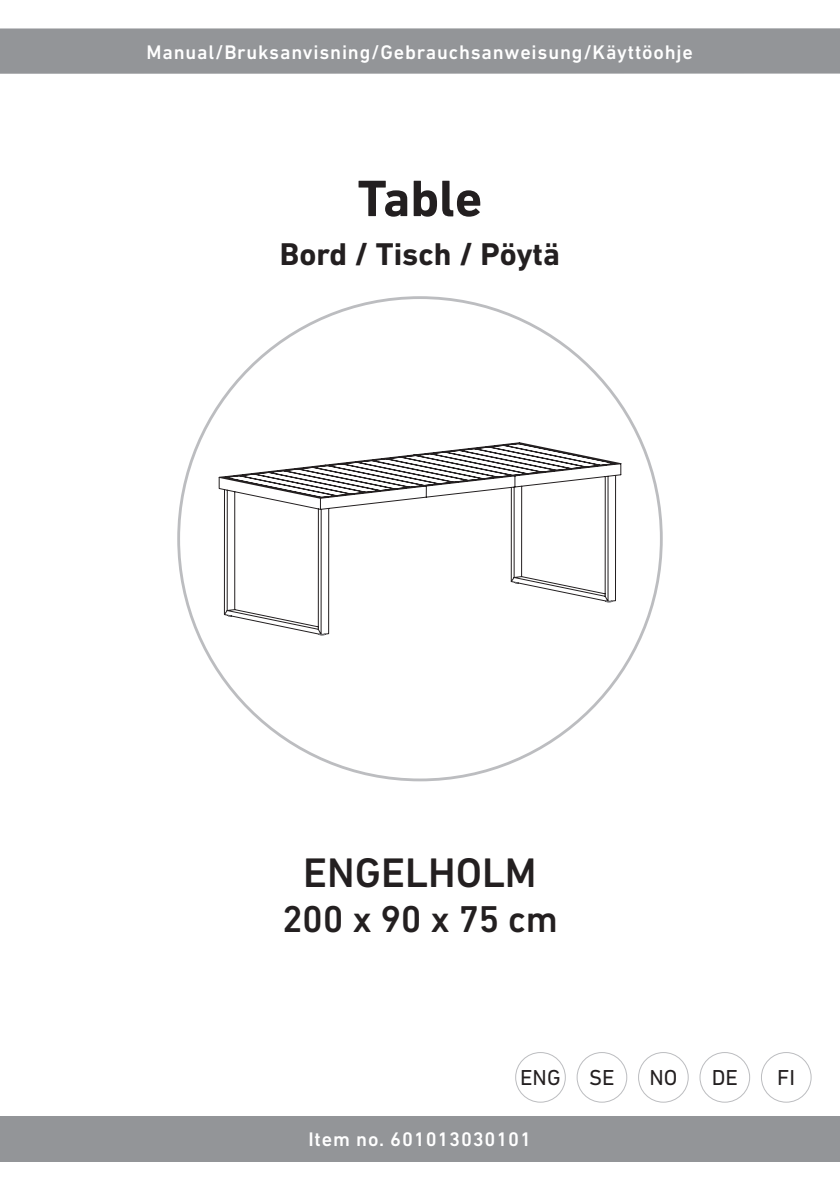
<style>
.page{position:relative;width:840px;height:1191px;background:#fff}
.page>*{position:absolute;margin:0;border:0;box-sizing:border-box;transform-origin:0 0}
.t1{font:700 52px "DIN Next LT Pro";color:#231f20}
.t2{font:500 42px "DIN Next LT Pro";color:#231f20}
.t3{font:500 38px "DIN Next LT Pro";letter-spacing:-.015em;color:#231f20}
.t4{font:700 32px "DIN Next LT Pro";color:#231f20}
.t5{font:22px "DIN Next LT Pro";color:#231f20}
.t6{font:500 20px "DIN Next LT Pro";letter-spacing:.04em;color:#fff}
</style>
<div class="page">
<div style="left:637px;top:1052px;width:51px;height:50px;border:1px solid #bcbdc0;border-radius:50%"></div>
<div style="left:576px;top:1052px;width:51px;height:50px;border:1px solid #bcbdc0;border-radius:50%"></div>
<div style="left:699px;top:1052px;width:50px;height:50px;border:1px solid #bcbdc0;border-radius:50%"></div>
<div style="left:760px;top:1052px;width:51px;height:50px;border:1px solid #bcbdc0;border-radius:50%"></div>
<div style="left:0;top:1115px;width:839px;height:46px;background:#939598"></div>
<div style="left:0;top:28px;width:839px;height:46px;background:#939598"></div>
<div style="left:515px;top:1052px;width:50px;height:50px;border:1px solid #bcbdc0;border-radius:50%"></div>
<svg style="left:218px;top:442px;width:403px;height:174px"></svg>
<svg style="left:227px;top:582px;width:385px;height:53px"></svg>
<p class="t6" style="left:146px;top:40px;width:547px">Manual/Bruksanvisning/Gebrauchsanweisung/Käyttöohje</p>
<h1 class="t1" style="left:357px;top:168px;width:126px">Table</h1>
<h3 class="t4" style="left:280px;top:235px;width:281px">Bord / Tisch / Pöytä</h3>
<h2 class="t2" style="left:303px;top:848px;width:235px">ENGELHOLM</h2>
<h3 class="t3" style="left:282px;top:897px;width:277px">200 x 90 x 75 cm</h3>
<p class="t5" style="left:520px;top:1065px;width:42px">ENG</p>
<p class="t6" style="left:308px;top:1127px;width:224px">Item no. 601013030101</p>
<p class="t5" style="left:589px;top:1065px;width:27px">SE</p>
<p class="t5" style="left:649px;top:1065px;width:30px">NO</p>
<p class="t5" style="left:711px;top:1065px;width:28px">DE</p>
<p class="t5" style="left:776px;top:1065px;width:19px">FI</p>
</div>
